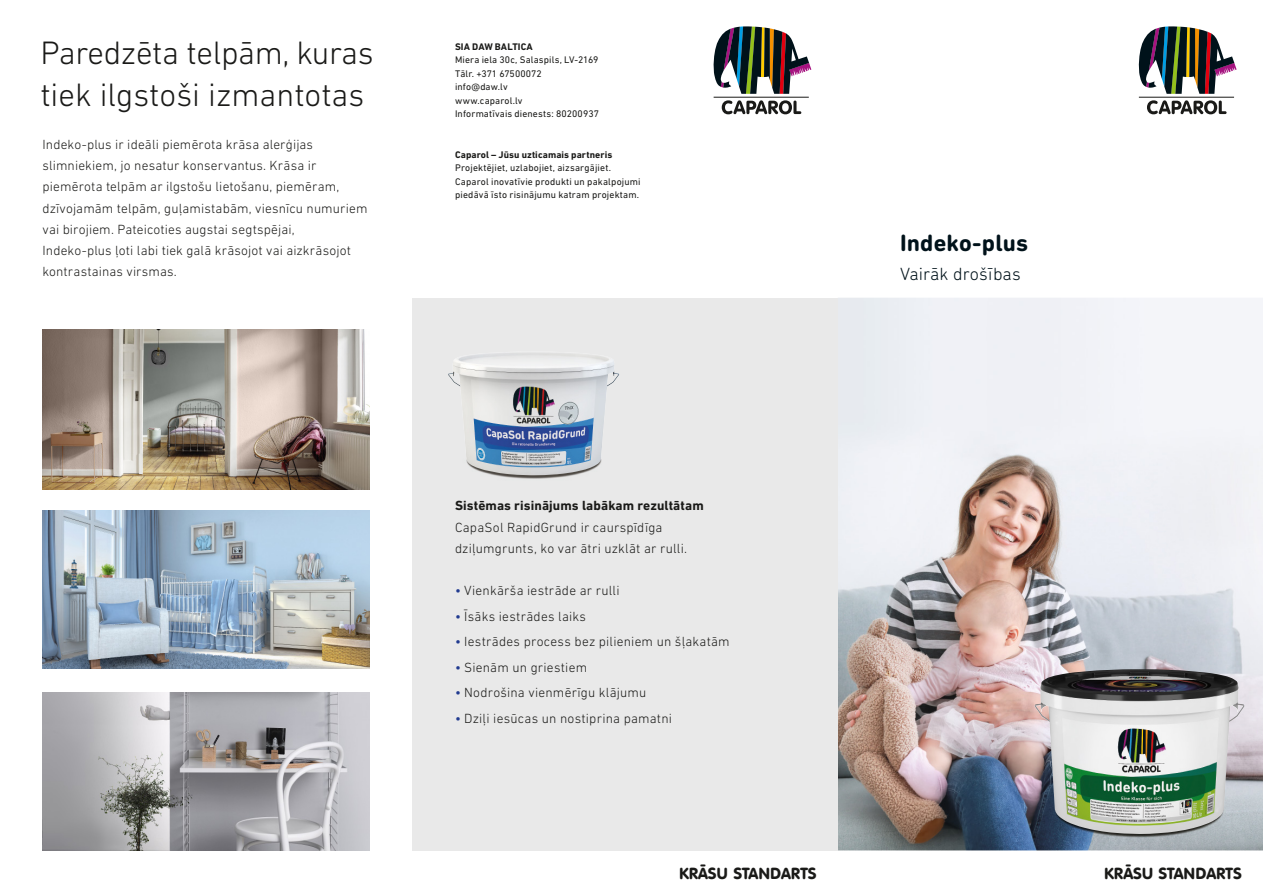
<style>
.page{position:relative;width:1263px;height:893px;background:#fff}
.page>*{position:absolute;margin:0;border:0;box-sizing:border-box;transform-origin:0 0}
.t1{font:300 33px/42.5px "DIN Next LT Pro";color:#1a1a18}
.t2{font:700 24px "DIN Next Rounded LT Pro";letter-spacing:.005em;color:#00121a}
.t3{font:300 18px "DIN Next Rounded LT Pro";letter-spacing:.005em;color:#00121a}
.t4{font:15.75px "VAG Rounded TL";color:#1a1a18}
.t5{font:300 13.5px/21.3px "DIN Next LT Pro";letter-spacing:.015em;color:#1a1a18}
.t6{font:700 13.5px "DIN Next LT Pro";letter-spacing:.005em;color:#1a1a18}
.t7{font:9.75px/13.5px "DIN Next LT Pro";letter-spacing:.015em;color:#1a1a18}
.t8{font:700 9.75px "DIN Next LT Pro";letter-spacing:.01em;color:#1a1a18}
.s1{font-weight:400;color:#213b90}
</style>
<div class="page">
<img style="left:838px;top:298px;width:425px;height:552px">
<img style="left:1049px;top:834px;width:179px;height:6px">
<div style="left:412px;top:298px;width:426px;height:552px;background:#e9e9e9"></div>
<img style="left:494px;top:475px;width:80px;height:4px">
<img style="left:1034px;top:669px;width:211px;height:165px">
<img style="left:43px;top:330px;width:327px;height:159px">
<img style="left:43px;top:510px;width:327px;height:159px">
<img style="left:43px;top:692px;width:327px;height:158px">
<svg style="left:1147px;top:100px;width:79px;height:14px"></svg>
<hr style="left:1139px;top:97px;width:95px;height:1px;background:#1a1a18">
<svg style="left:1139px;top:26px;width:97px;height:68px"></svg>
<svg style="left:722px;top:100px;width:79px;height:14px"></svg>
<hr style="left:714px;top:97px;width:95px;height:1px;background:#1a1a18">
<svg style="left:714px;top:26px;width:97px;height:68px"></svg>
<img style="left:448px;top:353px;width:171px;height:122px">
<h1 class="t1" style="left:40px;top:31px;width:335px">Paredzēta telpām, kuras tiek ilgstoši izmantotas</h1>
<p class="t5" style="left:43px;top:133px;width:326px">Indeko-plus ir ideāli piemērota krāsa alerģijas slimniekiem, jo nesatur konservantus. Krāsa ir piemērota telpām ar ilgstošu lietošanu, piemēram, dzīvojamām telpām, guļamistabām, viesnīcu numuriem vai birojiem. Pateicoties augstai segtspējai,<br>Indeko-plus ļoti labi tiek galā krāsojot vai aizkrāsojot kontrastainas virsmas.</p>
<p class="t8" style="left:455px;top:41px;width:79px">SIA DAW BALTICA</p>
<p class="t7" style="left:455px;top:53px;width:145px">Miera iela 30c, Salaspils, LV-2169<br>Tālr. +371 67500072<br>info@daw.lv<br>www.caparol.lv<br>Informatīvais dienests: 80200937</p>
<p class="t8" style="left:455px;top:149px;width:159px">Caparol – Jūsu uzticamais partneris</p>
<p class="t7" style="left:455px;top:161px;width:187px">Projektējiet, uzlabojiet, aizsargājiet.<br>Caparol inovatīvie produkti un pakalpojumi piedāvā īsto risinājumu katram projektam.</p>
<h2 class="t2" style="left:900px;top:229px;width:130px">Indeko-plus</h2>
<h3 class="t3" style="left:900px;top:263px;width:122px">Vairāk drošības</h3>
<p class="t6" style="left:455px;top:498px;width:250px">Sistēmas risinājums labākam rezultātam</p>
<p class="t5" style="left:455px;top:516px;width:234px">CapaSol RapidGrund ir caurspīdīga dziļumgrunts, ko var ātri uzklāt ar rulli.</p>
<p class="t5" style="left:455px;top:580px;width:166px"><span class="s1">•</span> Vienkārša iestrāde ar rulli</p>
<p class="t5" style="left:455px;top:605px;width:133px"><span class="s1">•</span> Īsāks iestrādes laiks</p>
<p class="t5" style="left:455px;top:631px;width:276px"><span class="s1">•</span> Iestrādes process bez pilieniem un šļakatām</p>
<p class="t5" style="left:455px;top:656px;width:134px"><span class="s1">•</span> Sienām un griestiem</p>
<p class="t5" style="left:455px;top:682px;width:193px"><span class="s1">•</span> Nodrošina vienmērīgu klājumu</p>
<p class="t5" style="left:455px;top:707px;width:218px"><span class="s1">•</span> Dziļi iesūcas un nostiprina pamatni</p>
<p class="t4" style="left:679px;top:863px;width:139px">KRĀSU STANDARTS</p>
<p class="t4" style="left:1104px;top:863px;width:139px">KRĀSU STANDARTS</p>
</div>
